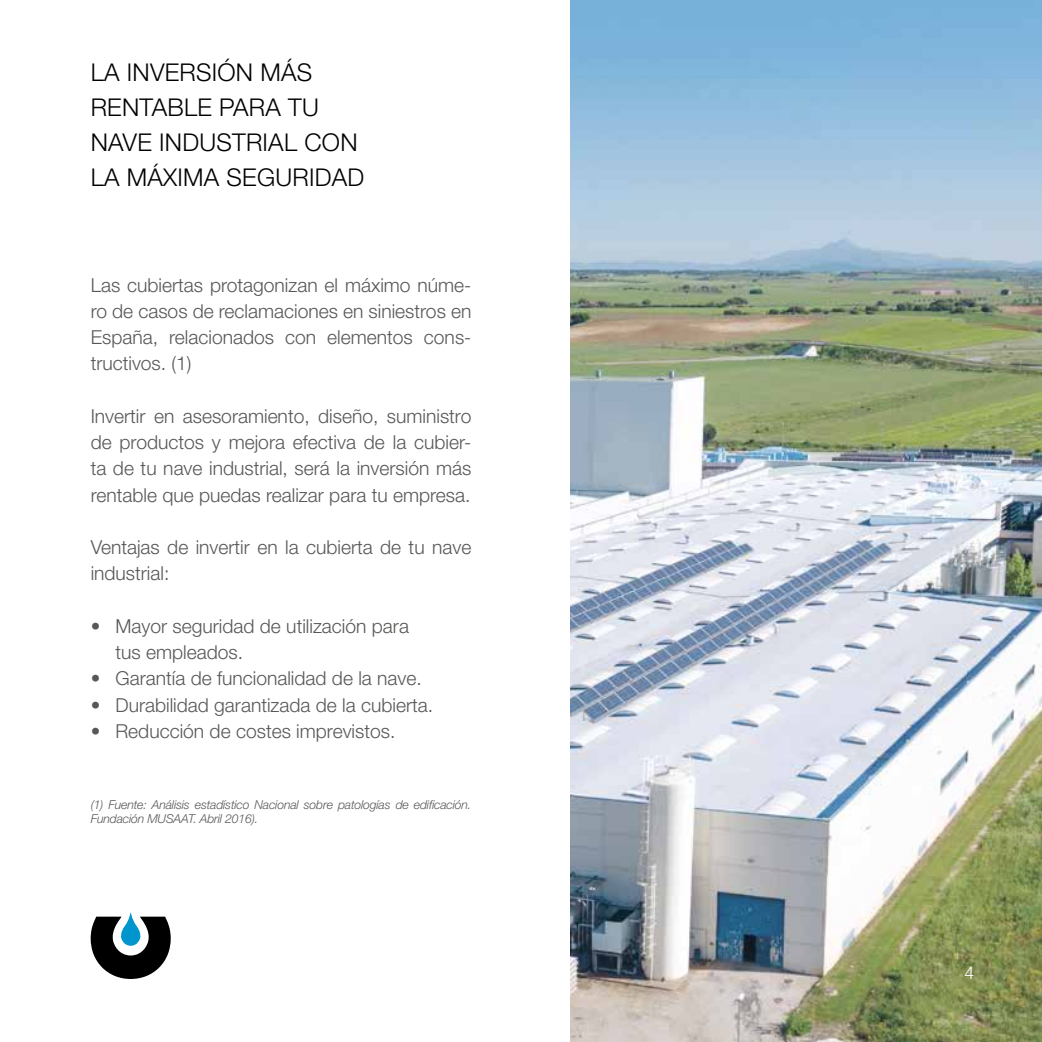
<style>
.page{position:relative;width:1042px;height:1042px;background:#fff}
.page>*{position:absolute;margin:0;border:0;box-sizing:border-box;transform-origin:0 0}
.t1{font:300 24.5px/35px "Helvetica Neue LT Std";letter-spacing:.01em;color:#000}
.t2{font:300 19.25px/26.2px "Helvetica Neue LT Std";color:#575756;text-align:justify}
.t3{font:300 17.5px "Helvetica Neue LT Std";color:#fff}
.t4{font:italic 300 12.25px/14.7px "Helvetica Neue LT Std";letter-spacing:-.015em;color:#575756}
</style>
<div class="page">
<img style="left:570px;top:0;width:472px;height:1042px">
<svg style="left:91px;top:912px;width:80px;height:67px"></svg>
<p class="t1" style="left:91px;top:54px;width:275px">LA INVERSIÓN MÁS<br>RENTABLE PARA TU<br>NAVE INDUSTRIAL CON<br>LA MÁXIMA SEGURIDAD</p>
<p class="t2" style="left:91px;top:271px;width:382px">Las cubiertas protagonizan el máximo núme&shy;ro de casos de reclamaciones en siniestros en España, relacionados con elementos cons&shy;tructivos. (1)</p>
<p class="t2" style="left:91px;top:402px;width:382px">Invertir en asesoramiento, diseño, suministro de productos y mejora efectiva de la cubier&shy;ta de tu nave industrial, será la inversión más rentable que puedas realizar para tu empresa.</p>
<p class="t2" style="left:91px;top:534px;width:382px">Ventajas de invertir en la cubierta de tu nave industrial:</p>
<p class="t2" style="left:115px;top:612px;width:295px;text-indent:-25px">• Mayor seguridad de utilización para tus empleados.</p>
<p class="t2" style="left:91px;top:665px;width:333px">• Garantía de funcionalidad de la nave.</p>
<p class="t2" style="left:91px;top:691px;width:344px">• Durabilidad garantizada de la cubierta.</p>
<p class="t2" style="left:91px;top:717px;width:306px">• Reducción de costes imprevistos.</p>
<p class="t4" style="left:91px;top:797px;width:382px">(1) Fuente: Análisis estadístico Nacional sobre patologías de edificación.<br>Fundación MUSAAT. Abril 2016).</p>
<p class="t3" style="left:964px;top:962px;width:11px">4</p>
</div>
